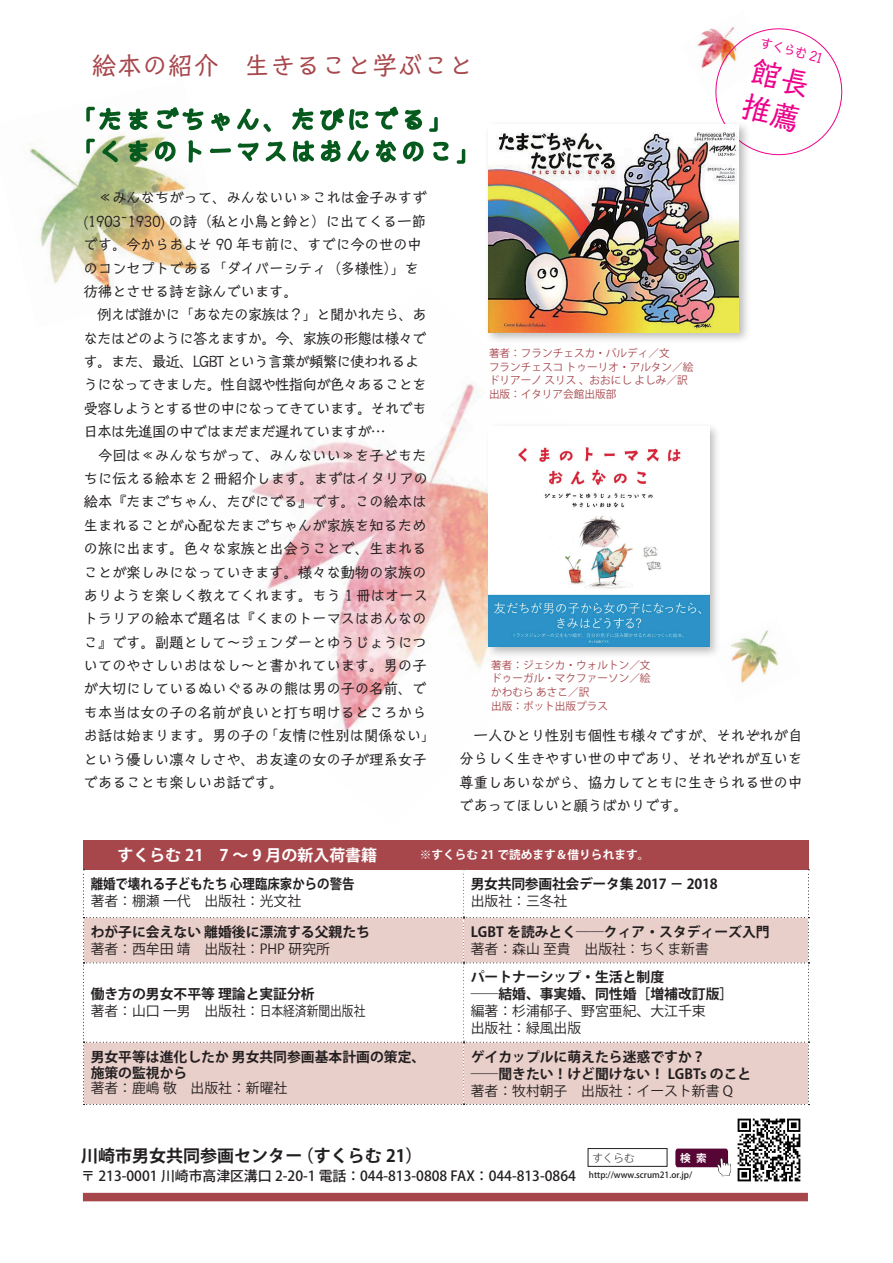
<style>
.page{position:relative;width:893px;height:1263px;background:#fff}
.page>*{position:absolute;margin:0;border:0;box-sizing:border-box;transform-origin:0 0}
.t1{font:30.3px/36.3px "Talking Std";color:#ed028c}
.t2{font:25.5px "Talking Std";color:#a7474c}
.t3{font:700 16.95px "Koz Go Pr 6 N";color:#231f20}
.t4{font:700 15.9px "Koz Go Pr 6 N";color:#fff}
.t5{font:14.85px/23.4px "Talking Std";letter-spacing:-.04em;color:#231f20}
.t6{font:14.85px "Talking Std";letter-spacing:-.08em;color:#231f20}
.t7{font:700 13.8px/17px "Koz Go Pr 6 N";color:#231f20}
.t8{font:13.8px/17px "Koz Go Pr 6 N";color:#231f20}
.t9{font:500 13.8px "Koz Go Pr 6 N";color:#231f20}
.t10{font:700 13.8px "Koz Go Pr 6 N";color:#231f20;scale:.9 1}
.t11{font:700 13.8px "Koz Go Pr 6 N";letter-spacing:-.02em;color:#231f20}
.t12{font:13.8px "Talking Std";color:#ed028c}
.t13{font:700 11.7px "Koz Go Pr 6 N";color:#fff}
.t14{font:10.65px/13.8px "Koz Go Pr 6 N";color:#a7474c}
.t15{font:300 10.65px "Koz Go Pr 6 N";color:#231f20}
.t16{font:700 10.65px "Koz Go Pro";color:#fff}
.t17{font:500 8.55px "Koz Go Pr 6 N";color:#231f20}
</style>
<div class="page">
<img style="left:697px;top:30px;width:11px;height:39px">
<img style="left:251px;top:384px;width:234px;height:348px">
<img style="left:29px;top:141px;width:56px;height:143px">
<div style="left:83px;top:1193px;width:725px;height:8px;background:#a7474c"></div>
<div style="left:83px;top:840px;width:725px;height:29px;background:#a7474c"></div>
<svg style="left:83px;top:869px;width:726px;height:236px"></svg>
<img style="left:730px;top:630px;width:49px;height:53px">
<svg style="left:85px;top:106px;width:381px;height:184px"></svg>
<svg style="left:708px;top:26px;width:135px;height:130px"></svg>
<div style="left:485px;top:422px;width:236px;height:237px;background:#231f20;opacity:.3"></div>
<img style="left:489px;top:426px;width:220px;height:220px">
<div style="left:484px;top:121px;width:267px;height:223px;background:#231f20;opacity:.3"></div>
<img style="left:488px;top:124px;width:251px;height:208px">
<img style="left:737px;top:1118px;width:64px;height:64px">
<svg style="left:675px;top:1148px;width:56px;height:28px"></svg>
<div style="left:588px;top:1148px;width:79px;height:19px;border:1px solid #231f20"></div>
<p class="t12" style="left:763px;top:32px;width:67px;rotate:15deg">すくらむ 21</p>
<h2 class="t2" style="left:91px;top:46px;width:384px">絵本の紹介　生きること学ぶこと</h2>
<h1 class="t1" style="left:757px;top:51px;width:62px;rotate:15deg">館長推薦</h1>
<p class="t5" style="left:83px;top:185px;width:345px">　≪みんなちがって、みんないい≫これは金子みすず</p>
<p class="t5" style="left:83px;top:208px;width:344px">(1903~1930) の詩（私と小鳥と鈴と）に出てくる一節</p>
<p class="t5" style="left:83px;top:232px;width:340px">です。今からおよそ 90 年も前に、すでに今の世の中</p>
<p class="t5" style="left:83px;top:255px;width:338px">のコンセプトである「ダイバーシティ（多様性）」を</p>
<p class="t5" style="left:83px;top:279px;width:216px">彷彿とさせる詩を詠んでいます。</p>
<p class="t6" style="left:83px;top:303px;width:345px">　例えば誰かに「あなたの家族は？」と聞かれたら、あ</p>
<p class="t6" style="left:83px;top:327px;width:345px">なたはどのように答えますか。今、家族の形態は様々で</p>
<p class="t6" style="left:83px;top:350px;width:338px">す。また、最近、LGBT という言葉が頻繁に使われるよ</p>
<p class="t6" style="left:83px;top:373px;width:345px">うになってきました。性自認や性指向が色々あることを</p>
<p class="t6" style="left:83px;top:397px;width:345px">受容しようとする世の中になってきています。それでも</p>
<p class="t6" style="left:83px;top:420px;width:304px">日本は先進国の中ではまだまだ遅れていますが...</p>
<p class="t5" style="left:83px;top:442px;width:345px">　今回は≪みんなちがって、みんないい≫を子どもた</p>
<p class="t5" style="left:83px;top:466px;width:346px">ちに伝える絵本を 2 冊紹介します。まずはイタリアの</p>
<p class="t5" style="left:83px;top:489px;width:345px">絵本『たまごちゃん、たびにでる』です。この絵本は</p>
<p class="t5" style="left:83px;top:512px;width:345px">生まれることが心配なたまごちゃんが家族を知るため</p>
<p class="t5" style="left:83px;top:536px;width:345px">の旅に出ます。色々な家族と出会うことで、生まれる</p>
<p class="t5" style="left:83px;top:559px;width:345px">ことが楽しみになっていきます。様々な動物の家族の</p>
<p class="t5" style="left:83px;top:582px;width:346px">ありようを楽しく教えてくれます。もう 1 冊はオース</p>
<p class="t5" style="left:83px;top:606px;width:345px">トラリアの絵本で題名は『くまのトーマスはおんなの</p>
<p class="t5" style="left:83px;top:629px;width:345px">こ』です。副題として～ジェンダーとゆうじょうにつ</p>
<p class="t5" style="left:83px;top:653px;width:345px">いてのやさしいおはなし～と書かれています。男の子</p>
<p class="t5" style="left:83px;top:676px;width:345px">が大切にしているぬいぐるみの熊は男の子の名前、で</p>
<p class="t5" style="left:83px;top:699px;width:345px">も本当は女の子の名前が良いと打ち明けるところから</p>
<p class="t5" style="left:264px;top:723px;width:174px">「友情に性別は関係ない「</p>
<p class="t5" style="left:83px;top:723px;width:345px">お話は始まります。男の子の<br>という優しい凛々しさや、お友達の女の子が理系女子であることも楽しいお話です。</p>
<p class="t14" style="left:489px;top:346px;width:206px">著者：フランチェスカ・パルディ／文<br>フランチェスコトゥーリオ・アルタン／絵ドリアーノスリス、おおにしよしみ／訳出版：イタリア会館出版部</p>
<p class="t14" style="left:491px;top:658px;width:161px">著者：ジェシカ・ウォルトン／文ドゥーガル・マクファーソン／絵かわむらあさこ／訳<br>出版：ポット出版プラス</p>
<p class="t5" style="left:459px;top:723px;width:345px;text-align:justify">　一人ひとり性別も個性も様々ですが、それぞれが自分らしく生きやすい世の中であり、それぞれが互いを尊重しあいながら、協力してともに生きられる世の中であってほしいと願うばかりです。</p>
<p class="t4" style="left:117px;top:846px;width:261px">すくらむ 21　7 ～ 9 月の新入荷書籍</p>
<p class="t10" style="left:91px;top:876px;width:295px">離婚で壊れる子どもたち心理臨床家からの警告</p>
<p class="t8" style="left:91px;top:892px;width:212px">著者：棚瀬一代　出版社：光文社</p>
<p class="t13" style="left:431px;top:848px;width:220px">すくらむ 21 で読めます＆借りられます。</p>
<p class="t11" style="left:471px;top:876px;width:248px">男女共同参画社会データ集 2017 － 2018</p>
<p class="t8" style="left:471px;top:892px;width:98px">出版社：三冬社</p>
<p class="t7" style="left:91px;top:924px;width:281px">わが子に会えない離婚後に漂流する父親たち</p>
<p class="t8" style="left:91px;top:941px;width:241px">著者：西牟田靖　出版社：PHP 研究所</p>
<p class="t7" style="left:471px;top:924px;width:300px">LGBT を読みとく――クィア・スタディーズ入門</p>
<p class="t8" style="left:471px;top:941px;width:240px">著者：森山至貴　出版社：ちくま新書</p>
<p class="t7" style="left:91px;top:986px;width:226px">働き方の男女不平等理論と実証分析</p>
<p class="t8" style="left:91px;top:1003px;width:276px">著者：山口一男　出版社：日本経済新聞出版社</p>
<p class="t7" style="left:471px;top:969px;width:264px">パートナーシップ・生活と制度<br>――結婚、事実婚、同性婚［増補改訂版[</p>
<p class="t8" style="left:471px;top:1003px;width:236px">編著：杉浦郁子、野宮亜紀、大江千束出版社：緑風出版</p>
<p class="t7" style="left:91px;top:1049px;width:336px;line-height:15.9px">男女平等は進化したか男女共同参画基本計画の策定、施策の監視から</p>
<p class="t8" style="left:91px;top:1080px;width:198px">著者：鹿嶋敬　出版社：新曜社</p>
<p class="t7" style="left:471px;top:1048px;width:282px">ゲイカップルに萌えたら迷惑ですか?<br>――聞きたい！けど聞けない！ LGBTs のこと</p>
<p class="t8" style="left:471px;top:1082px;width:264px">著者：牧村朝子　出版社：イースト新書 Q</p>
<p class="t3" style="left:81px;top:1146px;width:223px">川崎市男女共同参画センター</p>
<p class="t9" style="left:81px;top:1168px;width:496px">〒 213-0001 川崎市高津区溝口 2-20-1 電話：044-813-0808 FAX：044-813-0864</p>
<p class="t3" style="left:297px;top:1146px;width:127px">（すくらむ 21(</p>
<p class="t16" style="left:680px;top:1151px;width:12px">検</p>
<p class="t16" style="left:696px;top:1151px;width:12px">索</p>
<p class="t15" style="left:592px;top:1151px;width:44px">すくらむ</p>
<p class="t17" style="left:589px;top:1170px;width:105px">http://www.scrum21.or j p. /</p>
</div>
